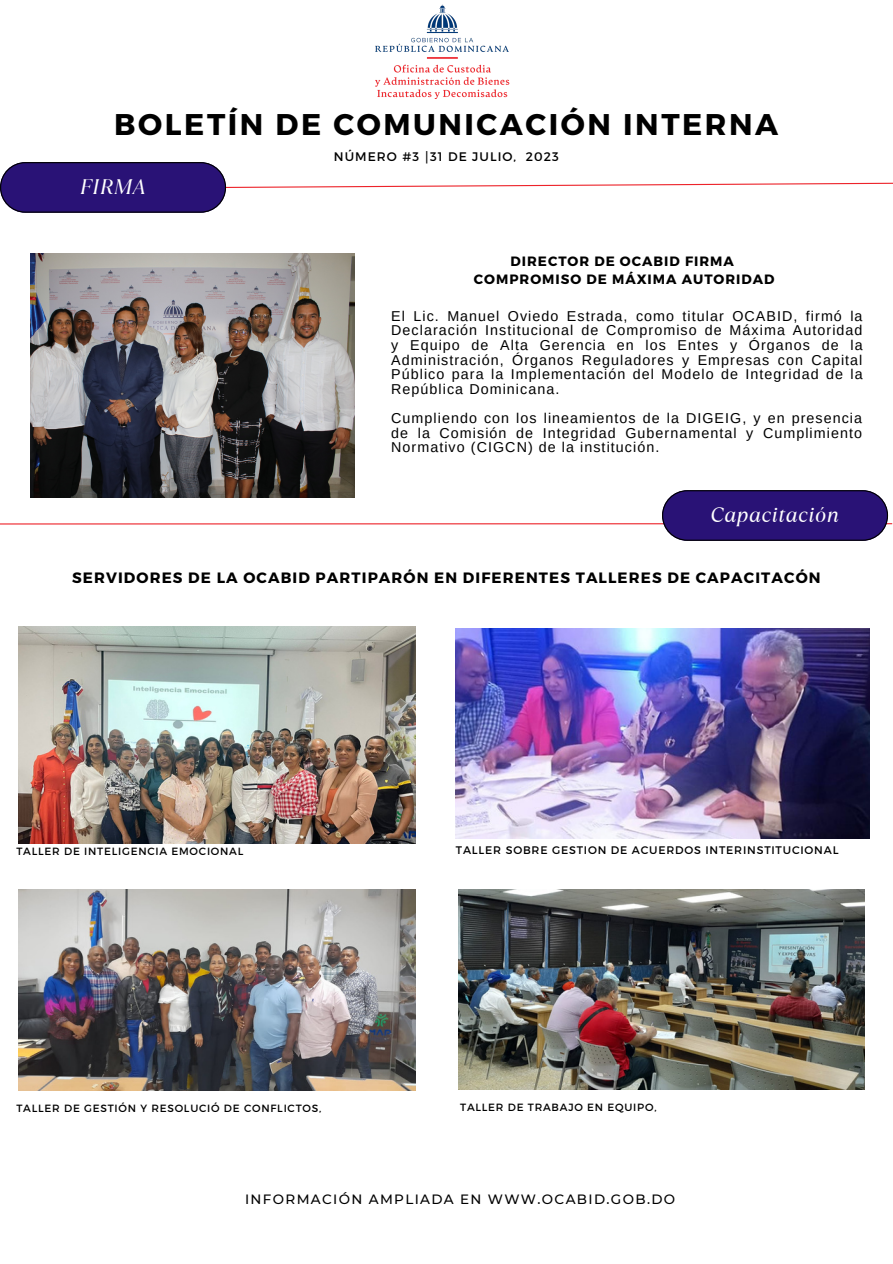
<style>
.page{position:relative;width:893px;height:1264px;background:#fff}
.page>*{position:absolute;margin:0;border:0;box-sizing:border-box;transform-origin:0 0}
.t1{font:700 29.85px "Montserrat";letter-spacing:.085em;color:#000}
.t2{font:italic 21px "TT Ramillas";letter-spacing:.025em;color:#fff}
.t3{font:700 15px "Montserrat";letter-spacing:.075em;color:#000}
.t4{font:14.25px/14.5px "Arimo";letter-spacing:.075em;color:#000;text-align:justify}
.t5{font:700 13.5px "Montserrat";letter-spacing:.075em;color:#000}
.t6{font:500 13.5px "Montserrat";letter-spacing:.1em;color:#000}
.t7{font:12.45px "Montserrat";letter-spacing:.085em;color:#000}
.t8{font:10.95px "Montserrat";letter-spacing:.075em;color:#000}
.t9{font:10.5px "Montserrat";letter-spacing:.075em;color:#000}
.s1{font-family:"Free Sans"}
</style>
<div class="page">
<hr style="left:0;top:523px;width:892px;height:1px;background:#ed232a">
<svg style="left:0;top:162px;width:892px;height:51px"></svg>
<img style="left:376px;top:5px;width:133px;height:93px">
<img style="left:31px;top:254px;width:323px;height:244px">
<img style="left:456px;top:628px;width:413px;height:210px">
<img style="left:18px;top:626px;width:397px;height:217px">
<svg style="left:662px;top:490px;width:226px;height:51px;background:#311c76"></svg>
<img style="left:458px;top:889px;width:406px;height:200px">
<img style="left:18px;top:889px;width:397px;height:201px">
<p class="t1" style="left:114px;top:105px;width:665px">BOLETÍN DE COMUNICACIÓN INTERNA</p>
<p class="t7" style="left:334px;top:148px;width:226px">NÚMERO #3 <span class="s1">⎮</span>31 DE JULIO, 2023</p>
<p class="t2" style="left:80px;top:172px;width:67px">FIRMA</p>
<p class="t5" style="left:510px;top:252px;width:225px">DIRECTOR DE OCABID FIRMA</p>
<p class="t5" style="left:474px;top:270px;width:302px">COMPROMISO DE MÁXIMA AUTORIDAD</p>
<p class="t4" style="left:391px;top:308px;width:473px">El Lic. Manuel Oviedo Estrada, como titular OCABID, firmó la Declaración Institucional de Compromiso de Máxima Autoridad y Equipo de Alta Gerencia en los Entes y Órganos de la Administración, Órganos Reguladores y Empresas con Capital Público para la Implementación del Modelo de Integridad de la República Dominicana.</p>
<p class="t4" style="left:391px;top:411px;width:472px">Cumpliendo con los lineamientos de la DIGEIG, y en presencia de la Comisión de Integridad Gubernamental y Cumplimiento Normativo (CIGCN) de la institución.</p>
<p class="t2" style="left:710px;top:500px;width:130px">Capacitación</p>
<p class="t3" style="left:72px;top:568px;width:750px">SERVIDORES DE LA OCABID PARTIPARÓN EN DIFERENTES TALLERES DE CAPACITACÓN</p>
<p class="t9" style="left:16px;top:844px;width:228px">TALLER DE INTELIGENCIA EMOCIONAL</p>
<p class="t8" style="left:456px;top:842px;width:384px">TALLER SOBRE GESTION DE ACUERDOS INTERINSTITUCIONAL</p>
<p class="t9" style="left:16px;top:1101px;width:306px">TALLER DE GESTIÓN Y RESOLUCIÓ DE CONFLICTOS,</p>
<p class="t9" style="left:460px;top:1100px;width:198px">TALLER DE TRABAJO EN EQUIPO,</p>
<p class="t6" style="left:245px;top:1191px;width:431px">INFORMACIÓN AMPLIADA EN WWW.OCABID.GOB.DO</p>
</div>
